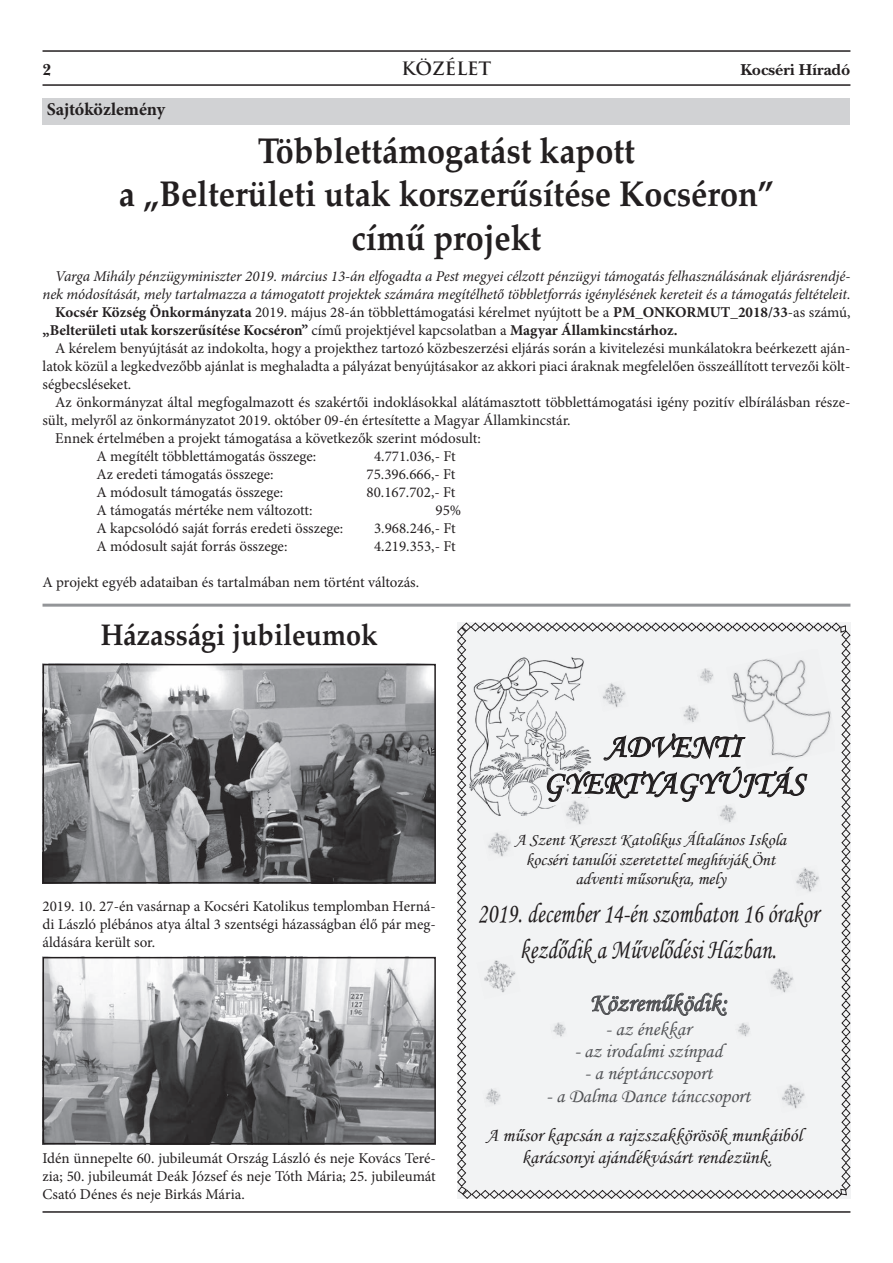
<style>
.page{position:relative;width:893px;height:1263px;background:#fff}
.page>*{position:absolute;margin:0;border:0;box-sizing:border-box;transform-origin:0 0}
.t1{font:700 36px/43.2px "Palatino CE";color:#231f20;text-align:center;scale:.9 1}
.t2{font:32.7px/36.8px "Monotype Corsiva";color:#231f20;text-align:center}
.t3{font:700 30px "Palatino CE";color:#231f20;scale:.9 1}
.t4{font:28.2px/36.5px "Monotype Corsiva";color:#231f20;text-align:center;scale:.8 1}
.t5{font:25.2px "Monotype Corsiva";color:#57585a}
.t6{font:19.8px "Monotype Corsiva";color:#57585a}
.t7{font:19.05px/22.6px "Monotype Corsiva";color:#231f20;text-align:center}
.t8{font:700 18px "Minion Pro";color:#231f20}
.t9{font:700 18px "Trajan Pro";color:#231f20}
.t10{font:17.4px/19.5px "Monotype Corsiva";color:#231f20;text-align:center}
.t11{font:700 16.5px "New Baskerville CE";color:#231f20}
.t12{font:15px/18px "Minion Pro";color:#231f20;text-align:justify}
.t13{font:italic 15px "Minion Pro";letter-spacing:-.005em;color:#231f20}
.t14{font:700 15px "Minion Pro";color:#231f20}
.s1{font-weight:700}
.s2{font-weight:400}
</style>
<div class="page">
<hr style="left:43px;top:1211px;width:807px;height:2px;background:#231f20">
<hr style="left:43px;top:50px;width:807px;height:2px;background:#231f20">
<hr style="left:43px;top:84px;width:807px;height:2px;background:#231f20">
<div style="left:43px;top:98px;width:807px;height:26px;background:#d1d2d4"></div>
<hr style="left:43px;top:604px;width:807px;height:3px;background:#939598">
<img style="left:46px;top:960px;width:387px;height:181px">
<div style="left:43px;top:957px;width:393px;height:187px;border:2px solid #231f20"></div>
<img style="left:46px;top:667px;width:387px;height:213px">
<div style="left:43px;top:664px;width:393px;height:219px;border:2px solid #231f20"></div>
<svg style="left:457px;top:622px;width:394px;height:577px"></svg>
<p class="t11" style="left:43px;top:60px;width:10px">2</p>
<p class="t9" style="left:402px;top:57px;width:91px">KÖZÉLET</p>
<p class="t11" style="left:741px;top:60px;width:111px">Kocséri Híradó</p>
<p class="t8" style="left:47px;top:97px;width:120px">Sajtóközlemény</p>
<h1 class="t1" style="left:119px;top:130px;width:729px">Többlettámogatást kapott<br>a „Belterületi utak korszerűsítése Kocséron” című projekt</h1>
<p class="t13" style="left:55px;top:266px;width:797px">Varga Mihály pénzügyminiszter 2019. március 13-án elfogadta a Pest megyei célzott pénzügyi támogatás felhasználásának eljárásrendjé-</p>
<p class="t13" style="left:43px;top:284px;width:809px">nek módosítását, mely tartalmazza a támogatott projektek számára megítélhető többletforrás igénylésének kereteit és a támogatás feltételeit.</p>
<p class="t12" style="left:55px;top:303px;width:797px"><span class="s1">Kocsér Község Önkormányzata</span> 2019. május 28-án többlettámogatási kérelmet nyújtott be a <span class="s1">PM_ONKORMUT_2018/33</span>-as számú,</p>
<p class="t14" style="left:43px;top:319px;width:636px">„Belterületi utak korszerűsítése Kocséron” <span class="s2">című projektjével kapcsolatban a</span> Magyar Államkincstárhoz.</p>
<p class="t12" style="left:55px;top:339px;width:797px">A kérelem benyújtását az indokolta, hogy a projekthez tartozó közbeszerzési eljárás során a kivitelezési munkálatokra beérkezett aján-</p>
<p class="t12" style="left:43px;top:357px;width:809px">latok közül a legkedvezőbb ajánlat is meghaladta a pályázat benyújtásakor az akkori piaci áraknak megfelelően összeállított tervezői költ-</p>
<p class="t12" style="left:43px;top:375px;width:90px">ségbecsléseket.</p>
<p class="t12" style="left:55px;top:393px;width:797px">Az önkormányzat által megfogalmazott és szakértői indoklásokkal alátámasztott többlettámogatási igény pozitív elbírálásban része-</p>
<p class="t12" style="left:43px;top:411px;width:530px">sült, melyről az önkormányzatot 2019. október 09-én értesítette a Magyar Államkincstár.</p>
<p class="t12" style="left:55px;top:429px;width:427px">Ennek értelmében a projekt támogatása a következők szerint módosult:</p>
<p class="t12" style="left:97px;top:447px;width:221px">A megítélt többlettámogatás összege:</p>
<p class="t12" style="left:374px;top:447px;width:83px">4.771.036,- Ft</p>
<p class="t12" style="left:97px;top:465px;width:179px">Az eredeti támogatás összege:</p>
<p class="t12" style="left:367px;top:465px;width:90px">75.396.666,- Ft</p>
<p class="t12" style="left:97px;top:483px;width:188px">A módosult támogatás összege:</p>
<p class="t12" style="left:367px;top:483px;width:90px">80.167.702,- Ft</p>
<p class="t12" style="left:97px;top:501px;width:218px">A támogatás mértéke nem változott:</p>
<p class="t12" style="left:436px;top:501px;width:27px">95%</p>
<p class="t12" style="left:97px;top:519px;width:248px">A kapcsolódó saját forrás eredeti összege:</p>
<p class="t12" style="left:374px;top:519px;width:83px">3.968.246,- Ft</p>
<p class="t12" style="left:97px;top:537px;width:192px">A módosult saját forrás összege:</p>
<p class="t12" style="left:374px;top:537px;width:83px">4.219.353,- Ft</p>
<p class="t12" style="left:43px;top:573px;width:378px">A projekt egyéb adataiban és tartalmában nem történt változás.</p>
<h3 class="t3" style="left:101px;top:617px;width:309px">Házassági jubileumok</h3>
<h2 class="t2" style="left:543px;top:728px;width:263px">ADVENTI<br>GYERTYAGYÚJTÁS</h2>
<p class="t12" style="left:43px;top:897px;width:395px">2019. 10. 27-én vasárnap a Kocséri Katolikus templomban Herná&shy;di László plébános atya által 3 szentségi házasságban élő pár meg&shy;áldására került sor.</p>
<p class="t12" style="left:43px;top:1149px;width:395px">Idén ünnepelte 60. jubileumát Ország László és neje Kovács Teré&shy;zia; 50. jubileumát Deák József és neje Tóth Mária; 25. jubileumát Csató Dénes és neje Birkás Mária.</p>
<p class="t10" style="left:515px;top:830px;width:273px">A Szent Kereszt Katolikus Általános Iskola kocséri tanulói szeretettel meghívják Önt adventi műsorukra, mely</p>
<h3 class="t4" style="left:478px;top:895px;width:428px">2019. december 14-én szombaton 16 órakor kezdődik a Művelődési Házban.</h3>
<h3 class="t5" style="left:590px;top:987px;width:139px">Közreműködik:</h3>
<h3 class="t6" style="left:605px;top:1016px;width:87px">- az énekkar</h3>
<h3 class="t6" style="left:574px;top:1039px;width:150px">- az irodalmi színpad</h3>
<h3 class="t6" style="left:584px;top:1061px;width:129px">- a néptánccsoport</h3>
<h3 class="t6" style="left:546px;top:1083px;width:206px">- a Dalma Dance tánccsoport</h3>
<p class="t7" style="left:486px;top:1124px;width:317px">A műsor kapcsán a rajzszakkörösök munkáiból karácsonyi ajándékvásárt rendezünk.</p>
</div>
